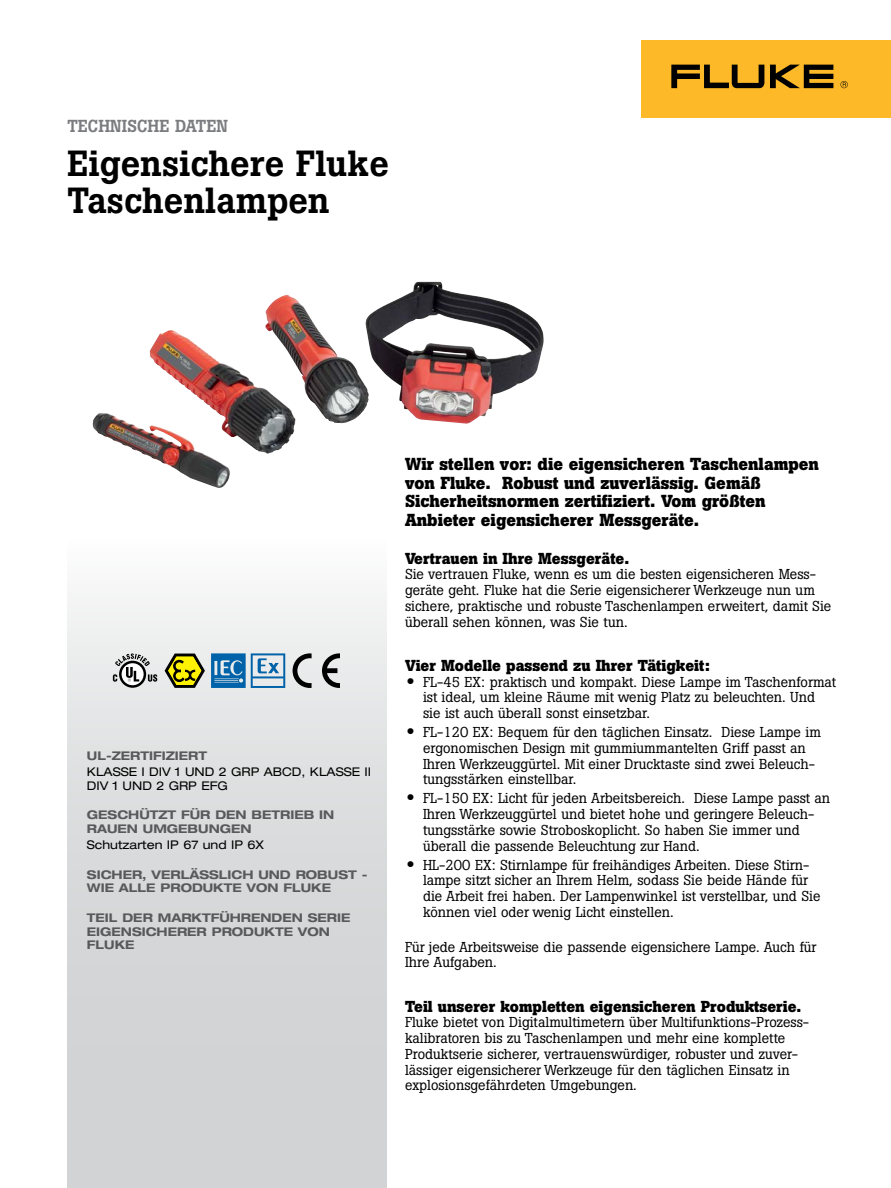
<style>
.page{position:relative;width:891px;height:1188px;background:#fff}
.page>*{position:absolute;margin:0;border:0;box-sizing:border-box;transform-origin:0 0}
.t1{font:500 36px/37.5px "Boton Pro";color:#000}
.t2{font:700 17.25px/18.8px "Boton Pro";color:#000}
.t3{font:500 17.25px "Boton Pro";color:#7b7c7f}
.t4{font:700 15.75px "Boton Pro";color:#000}
.t5{font:14.25px/15.8px "Boton Pro";color:#000}
.t6{font:700 expanded 12px/13.5px "Helvetica Neue LT Pro";color:#58595b}
.t7{font:expanded 12px/13.5px "Helvetica Neue LT Pro";color:#000}
.s1{font-family:"Helvetica Neue LT Pro";font-weight:500;font-stretch:expanded;font-size:16.5px}
</style>
<div class="page">
<div style="left:68px;top:540px;width:319px;height:648px;background:linear-gradient(to bottom,#f3f3f3,#c8cbcc)"></div>
<div style="left:641px;top:40px;width:250px;height:78px;background:#fdb927"></div>
<svg style="left:671px;top:65px;width:162px;height:23px"></svg>
<svg style="left:840px;top:81px;width:8px;height:7px"></svg>
<svg style="left:119px;top:661px;width:27px;height:27px"></svg>
<div style="left:122px;top:663px;width:22px;height:22px;background:#fff;border-radius:50%"></div>
<svg style="left:113px;top:653px;width:44px;height:29px"></svg>
<svg style="left:165px;top:654px;width:40px;height:34px"></svg>
<svg style="left:211px;top:653px;width:74px;height:35px;background:#6aa0c6"></svg>
<svg style="left:293px;top:653px;width:19px;height:35px"></svg>
<svg style="left:322px;top:653px;width:18px;height:35px"></svg>
<img style="left:264px;top:282px;width:280px;height:142px">
<p class="t3" style="left:68px;top:115px;width:162px">TECHNISCHE DATEN</p>
<h1 class="t1" style="left:68px;top:144px;width:323px">Eigensichere Fluke<br>Taschenlampen</h1>
<p class="t6" style="left:87px;top:749px;width:122px">UL-ZERTIFIZIERT</p>
<p class="t7" style="left:87px;top:765px;width:286px">KLASSE I DIV 1 UND 2 GRP ABCD, KLASSE II<br>DIV 1 UND 2 GRP EFG</p>
<p class="t6" style="left:87px;top:808px;width:249px">GESCHÜTZT FÜR DEN BETRIEB IN<br>RAUEN UMGEBUNGEN</p>
<p class="t7" style="left:87px;top:838px;width:179px">Schutzarten IP 67 und IP 6X</p>
<p class="t6" style="left:87px;top:867px;width:282px">SICHER, VERLÄSSLICH UND ROBUST -<br>WIE ALLE PRODUKTE VON FLUKE</p>
<p class="t6" style="left:87px;top:911px;width:265px">TEIL DER MARKTFÜHRENDEN SERIE<br>EIGENSICHERER PRODUKTE VON<br>FLUKE</p>
<p class="t2" style="left:405px;top:454px;width:415px">Wir stellen vor: die eigensicheren Taschenlampen von Fluke. Robust und zuverlässig. Gemäß Sicherheitsnormen zertifiziert. Vom größten Anbieter eigensicherer Messgeräte.</p>
<p class="t4" style="left:405px;top:548px;width:226px">Vertrauen in Ihre Messgeräte.</p>
<p class="t5" style="left:405px;top:567px;width:428px">Sie vertrauen Fluke, wenn es um die besten eigensicheren Mess&shy;geräte geht. Fluke hat die Serie eigensicherer Werkzeuge nun um sichere, praktische und robuste Taschenlampen erweitert, damit Sie überall sehen können, was Sie tun.</p>
<p class="t4" style="left:405px;top:655px;width:307px">Vier Modelle passend zu Ihrer Tätigkeit:</p>
<p class="t5" style="left:423px;top:674px;width:415px;text-indent:-17px"><span class="s1">•</span> FL-45 EX: praktisch und kompakt. Diese Lampe im Taschenformat ist ideal, um kleine Räume mit wenig Platz zu beleuchten. Und sie ist auch überall sonst einsetzbar.</p>
<p class="t5" style="left:423px;top:724px;width:399px;text-indent:-17px"><span class="s1">•</span> FL-120 EX: Bequem für den täglichen Einsatz. Diese Lampe im ergonomischen Design mit gummiummantelten Griff passt an Ihren Werkzeuggürtel. Mit einer Drucktaste sind zwei Beleuch&shy;tungsstärken einstellbar.</p>
<p class="t5" style="left:423px;top:791px;width:409px;text-indent:-17px"><span class="s1">•</span> FL-150 EX: Licht für jeden Arbeitsbereich. Diese Lampe passt an Ihren Werkzeuggürtel und bietet hohe und geringere Beleuch&shy;tungsstärke sowie Stroboskoplicht. So haben Sie immer und überall die passende Beleuchtung zur Hand.</p>
<p class="t5" style="left:423px;top:857px;width:399px;text-indent:-17px"><span class="s1">•</span> HL-200 EX: Stirnlampe für freihändiges Arbeiten. Diese Stirn&shy;lampe sitzt sicher an Ihrem Helm, sodass Sie beide Hände für die Arbeit frei haben. Der Lampenwinkel ist verstellbar, und Sie können viel oder wenig Licht einstellen.</p>
<p class="t5" style="left:405px;top:939px;width:413px">Für jede Arbeitsweise die passende eigensichere Lampe. Auch für<br>Ihre Aufgaben.</p>
<p class="t4" style="left:405px;top:996px;width:398px">Teil unserer kompletten eigensicheren Produktserie.</p>
<p class="t5" style="left:405px;top:1015px;width:406px">Fluke bietet von Digitalmultimetern über Multifunktions-Prozess&shy;kalibratoren bis zu Taschenlampen und mehr eine komplette Produktserie sicherer, vertrauenswürdiger, robuster und zuver&shy;lässiger eigensicherer Werkzeuge für den täglichen Einsatz in explosionsgefährdeten Umgebungen.</p>
</div>
